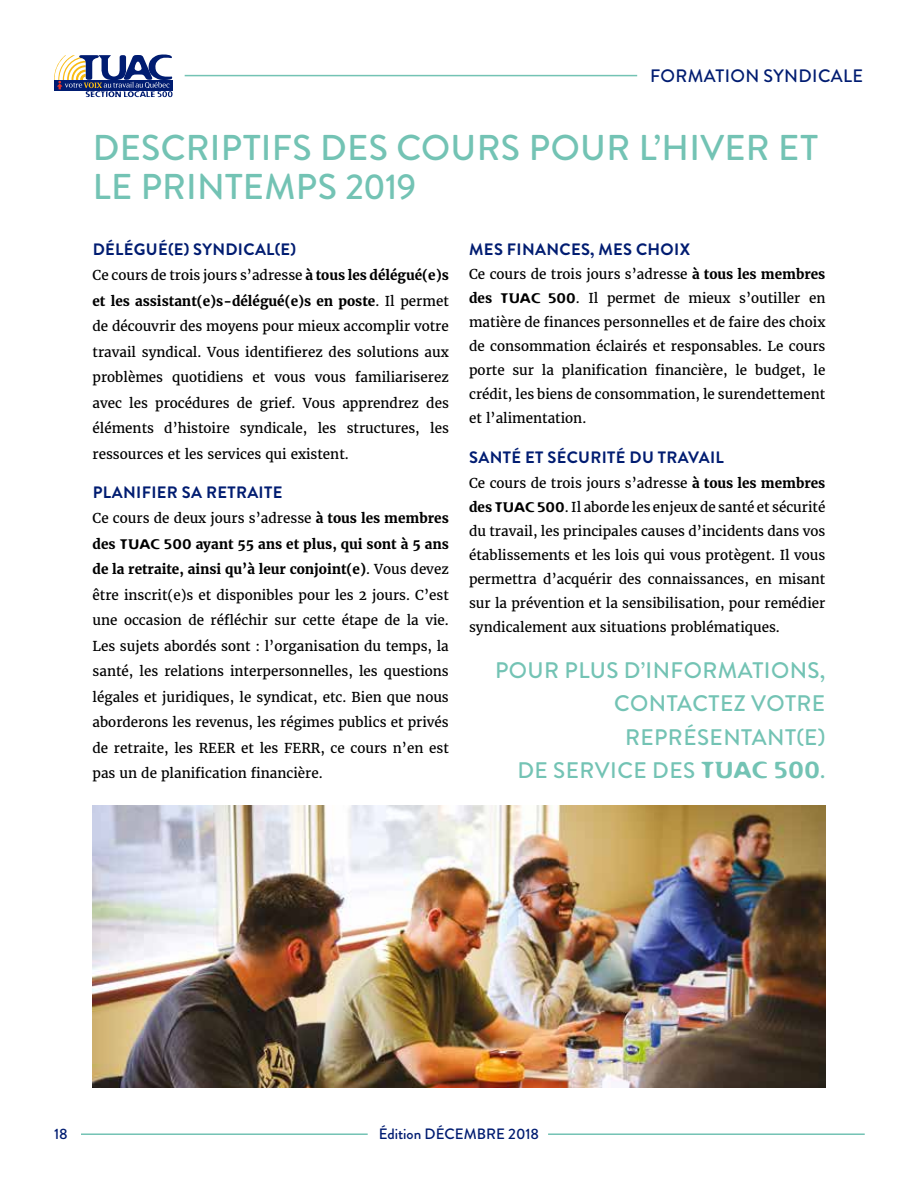
<style>
.page{position:relative;width:918px;height:1188px;background:#fff}
.page>*{position:absolute;margin:0;border:0;box-sizing:border-box;transform-origin:0 0}
.t1{font:500 35.85px/38.8px "Brandon Grotesque";letter-spacing:.01em;color:#73c3b4}
.t2{font:500 22.5px/33px "Brandon Grotesque";letter-spacing:.02em;color:#73c3b4;text-align:right}
.t3{font:500 18px "Brandon Grotesque";letter-spacing:.02em;color:#001c71}
.t4{font:700 16.5px "Brandon Grotesque";letter-spacing:.02em;color:#001c71}
.t5{font:500 15px "Brandon Grotesque";color:#001c71}
.t6{font:13.5px/25.5px "Merriweather";color:#000;text-align:justify}
.s1{font-weight:700}
.s2{font-family:"Flexure"}
.s3{font-family:"Flexure";font-weight:400}
</style>
<div class="page">
<hr style="left:185px;top:75px;width:452px;height:1px;background:#73c3b4">
<svg style="left:54px;top:54px;width:119px;height:43px"></svg>
<hr style="left:548px;top:1133px;width:317px;height:2px;background:#73c3b4">
<hr style="left:81px;top:1133px;width:287px;height:2px;background:#73c3b4">
<img style="left:93px;top:806px;width:732px;height:281px">
<h3 class="t3" style="left:650px;top:64px;width:215px">FORMATION SYNDICALE</h3>
<h1 class="t1" style="left:93px;top:129px;width:727px">DESCRIPTIFS DES COURS POUR L’HIVER ET<br>LE PRINTEMPS 2019</h1>
<p class="t4" style="left:93px;top:237px;width:205px">DÉLÉGUÉ(E) SYNDICAL(E)</p>
<p class="t6" style="left:93px;top:263px;width:358px">Ce cours de trois jours s’adresse <span class="s1">à tous les délégué(e)s et les assistant(e)s-délégué(e)s en poste</span>. Il permet de découvrir des moyens pour mieux accomplir votre travail syndical. Vous identifierez des solutions aux problèmes quotidiens et vous vous familiariserez avec les procédures de grief. Vous apprendrez des éléments d’histoire syndicale, les structures, les ressources et les services qui existent.</p>
<p class="t4" style="left:93px;top:480px;width:191px">PLANIFIER SA RETRAITE</p>
<p class="t6" style="left:93px;top:505px;width:358px">Ce cours de deux jours s’adresse <span class="s1">à tous les membres des</span> <span class="s2">TUAC 500</span> <span class="s1">ayant 55 ans et plus, qui sont à 5 ans de la retraite, ainsi qu’à leur conjoint(e)</span>. Vous devez être inscrit(e)s et disponibles pour les 2 jours. C’est une occasion de réfléchir sur cette étape de la vie.<br>Les sujets abordés sont : l’organisation du temps, la santé, les relations interpersonnelles, les questions légales et juridiques, le syndicat, etc. Bien que nous aborderons les revenus, les régimes publics et privés de retraite, les REER et les FERR, ce cours n’en est pas un de planification financière.</p>
<p class="t4" style="left:469px;top:237px;width:222px">MES FINANCES, MES CHOIX</p>
<p class="t6" style="left:469px;top:262px;width:358px;line-height:24px">Ce cours de trois jours s’adresse <span class="s1">à tous les membres des</span> <span class="s2">TUAC 500</span>. Il permet de mieux s’outiller en matière de finances personnelles et de faire des choix de consommation éclairés et responsables. Le cours porte sur la planification financière, le budget, le crédit, les biens de consommation, le surendettement et l’alimentation.</p>
<p class="t4" style="left:469px;top:446px;width:256px">SANTÉ ET SÉCURITÉ DU TRAVAIL</p>
<p class="t6" style="left:469px;top:471px;width:358px;line-height:24px">Ce cours de trois jours s’adresse <span class="s1">à tous les membres des</span> <span class="s2">TUAC 500</span>. Il aborde les enjeux de santé et sécurité du travail, les principales causes d’incidents dans vos établissements et les lois qui vous protègent. Il vous permettra d’acquérir des connaissances, en misant sur la prévention et la sensibilisation, pour remédier syndicalement aux situations problématiques.</p>
<h2 class="t2" style="left:495px;top:655px;width:332px">POUR PLUS D’INFORMATIONS,<br>CONTACTEZ VOTRE<br>REPRÉSENTANT(E)<br>DE SERVICE DES <span class="s3">TUAC 500</span>.</h2>
<p class="t5" style="left:54px;top:1124px;width:15px">18</p>
<p class="t5" style="left:379px;top:1123px;width:162px">Édition DÉCEMBRE 2018</p>
</div>
